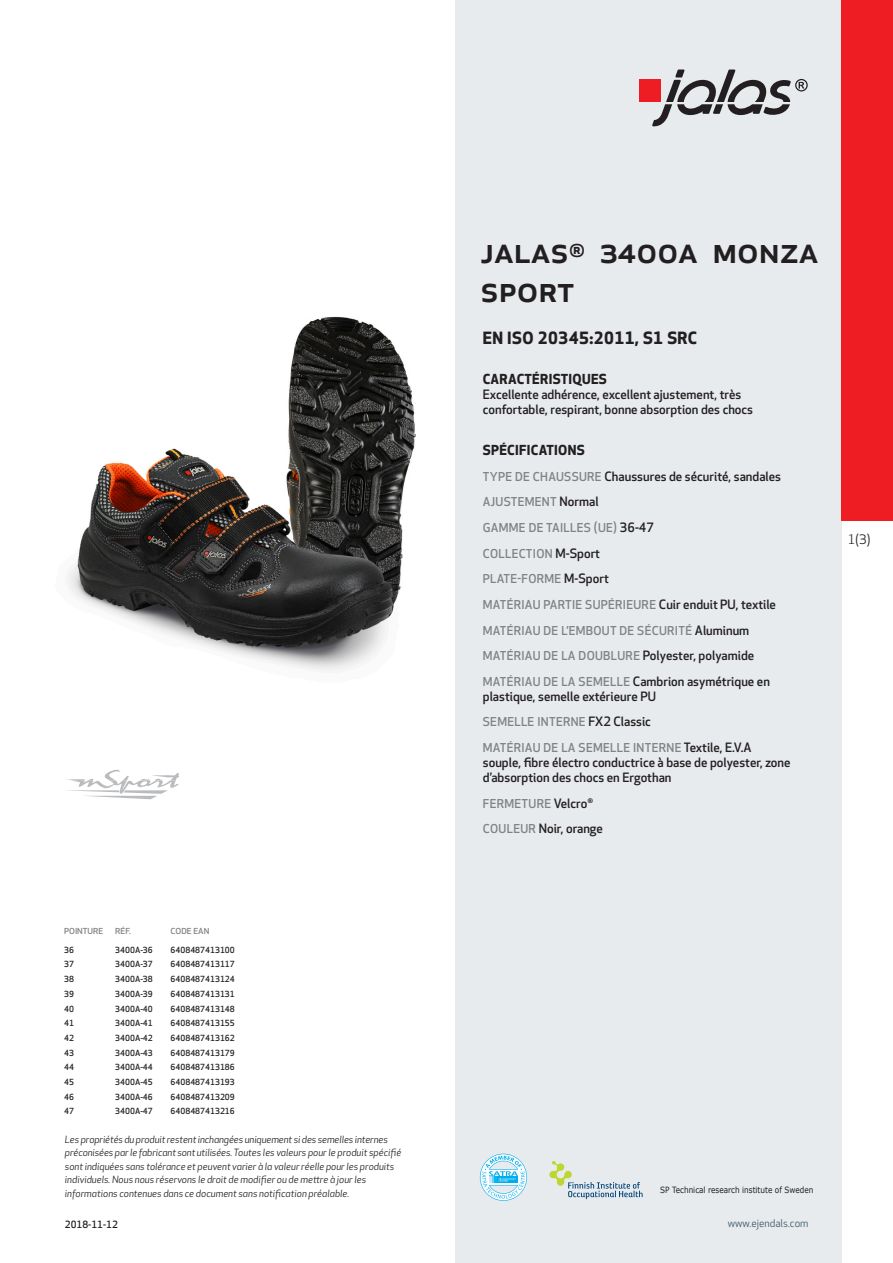
<style>
.page{position:relative;width:893px;height:1263px;background:#fff}
.page>*{position:absolute;margin:0;border:0;box-sizing:border-box;transform-origin:0 0}
.prodname{font:500 36px/39px "Apex New";color:#231f20}
.Funktion_body{font:700 16.5px "Apex New";letter-spacing:.025em;color:#231f20}
.Funktion_body-2{font:700 13.5px "Apex New";letter-spacing:.025em;color:#231f20}
.t1{font:12.75px "Apex New";color:#231f20}
.Funktion_body-3{font:500 12.6px/15px "Apex New";color:#231f20}
.Funktion_body-4{font:500 12px "Apex New";letter-spacing:.025em;color:#808285}
.t2{font:10.5px "Apex New";color:#405968}
.t3{font:italic 9.75px/13.5px "Apex New";color:#231f20}
.Sidfot_datum{font:500 9.75px "Apex New";color:#231f20}
.t4{font:8.55px "Verdana";color:#231f20;scale:.85 1}
.ArticleTable_body{font:500 8.25px "Apex New";color:#231f20}
.ArticeTable_header{font:500 8.1px "Apex New";color:#808285;scale:1.06 1}
.s1{font-size:12px;color:#808285}
.s2{font-size:12.6px;color:#231f20}
</style>
<div class="page">
<div style="left:455px;top:0;width:387px;height:1263px;background:#e8ebee"></div>
<svg style="left:549px;top:1161px;width:94px;height:38px"></svg>
<svg style="left:480px;top:1154px;width:47px;height:47px"></svg>
<div style="left:639px;top:80px;width:22px;height:22px;background:#ee1d23"></div>
<svg style="left:652px;top:70px;width:156px;height:56px"></svg>
<div style="left:842px;top:0;width:51px;height:520px;background:#ee1d23"></div>
<img style="left:68px;top:316px;width:347px;height:355px">
<svg style="left:67px;top:770px;width:112px;height:29px"></svg>
<p class="ArticeTable_header" style="left:64px;top:925px;width:38px">POINTURE</p>
<p class="ArticeTable_header" style="left:115px;top:925px;width:16px">RÉF.</p>
<p class="ArticeTable_header" style="left:171px;top:925px;width:38px">CODE EAN</p>
<p class="ArticleTable_body" style="left:64px;top:944px;width:11px">36</p>
<p class="ArticleTable_body" style="left:115px;top:944px;width:39px">3400A-36</p>
<p class="ArticleTable_body" style="left:171px;top:944px;width:66px">6408487413100</p>
<p class="ArticleTable_body" style="left:64px;top:959px;width:11px">37</p>
<p class="ArticleTable_body" style="left:115px;top:959px;width:39px">3400A-37</p>
<p class="ArticleTable_body" style="left:171px;top:959px;width:66px">6408487413117</p>
<p class="ArticleTable_body" style="left:64px;top:973px;width:11px">38</p>
<p class="ArticleTable_body" style="left:115px;top:973px;width:39px">3400A-38</p>
<p class="ArticleTable_body" style="left:171px;top:973px;width:66px">6408487413124</p>
<p class="ArticleTable_body" style="left:64px;top:988px;width:11px">39</p>
<p class="ArticleTable_body" style="left:115px;top:988px;width:39px">3400A-39</p>
<p class="ArticleTable_body" style="left:171px;top:988px;width:66px">6408487413131</p>
<p class="ArticleTable_body" style="left:64px;top:1003px;width:11px">40</p>
<p class="ArticleTable_body" style="left:115px;top:1003px;width:39px">3400A-40</p>
<p class="ArticleTable_body" style="left:171px;top:1003px;width:66px">6408487413148</p>
<p class="ArticleTable_body" style="left:64px;top:1018px;width:11px">41</p>
<p class="ArticleTable_body" style="left:115px;top:1018px;width:39px">3400A-41</p>
<p class="ArticleTable_body" style="left:171px;top:1018px;width:66px">6408487413155</p>
<p class="ArticleTable_body" style="left:64px;top:1032px;width:11px">42</p>
<p class="ArticleTable_body" style="left:115px;top:1032px;width:39px">3400A-42</p>
<p class="ArticleTable_body" style="left:171px;top:1032px;width:66px">6408487413162</p>
<p class="ArticleTable_body" style="left:64px;top:1047px;width:11px">43</p>
<p class="ArticleTable_body" style="left:115px;top:1047px;width:39px">3400A-43</p>
<p class="ArticleTable_body" style="left:171px;top:1047px;width:66px">6408487413179</p>
<p class="ArticleTable_body" style="left:64px;top:1062px;width:11px">44</p>
<p class="ArticleTable_body" style="left:115px;top:1062px;width:39px">3400A-44</p>
<p class="ArticleTable_body" style="left:171px;top:1062px;width:66px">6408487413186</p>
<p class="ArticleTable_body" style="left:64px;top:1076px;width:11px">45</p>
<p class="ArticleTable_body" style="left:115px;top:1076px;width:39px">3400A-45</p>
<p class="ArticleTable_body" style="left:171px;top:1076px;width:66px">6408487413193</p>
<p class="ArticleTable_body" style="left:64px;top:1091px;width:11px">46</p>
<p class="ArticleTable_body" style="left:115px;top:1091px;width:39px">3400A-46</p>
<p class="ArticleTable_body" style="left:171px;top:1091px;width:66px">6408487413209</p>
<p class="ArticleTable_body" style="left:64px;top:1106px;width:11px">47</p>
<p class="ArticleTable_body" style="left:115px;top:1106px;width:39px">3400A-47</p>
<p class="ArticleTable_body" style="left:171px;top:1106px;width:66px">6408487413216</p>
<p class="t3" style="left:65px;top:1132px;width:338px">Les propriétés du produit restent inchangées uniquement si des semelles internes préconisées par le fabricant sont utilisées. Toutes les valeurs pour le produit spécifié sont indiquées sans tolérance et peuvent varier à la valeur réelle pour les produits individuels. Nous nous réservons le droit de modifier ou de mettre à jour les informations contenues dans ce document sans notification préalable.</p>
<p class="Sidfot_datum" style="left:65px;top:1218px;width:54px">2018-11-12</p>
<p class="prodname" style="left:480px;top:230px;width:338px">JALAS<sup>®</sup> 3400A Monza<br>Sport</p>
<p class="Funktion_body" style="left:483px;top:326px;width:216px">EN ISO 20345:2011, S1 SRC</p>
<p class="Funktion_body-2" style="left:483px;top:370px;width:126px">CARACTÉRISTIQUES</p>
<p class="Funktion_body-3" style="left:483px;top:387px;width:272px">Excellente adhérence, excellent ajustement, très confortable, respirant, bonne absorption des chocs</p>
<p class="Funktion_body-2" style="left:483px;top:440px;width:103px">SPÉCIFICATIONS</p>
<p class="Funktion_body-3" style="left:483px;top:468px;width:300px"><span class="s1">TYPE DE CHAUSSURE</span> Chaussures de sécurité, sandales</p>
<p class="Funktion_body-4" style="left:483px;top:494px;width:117px">AJUSTEMENT <span class="s2">Normal</span></p>
<p class="Funktion_body-4" style="left:483px;top:520px;width:173px">GAMME DE TAILLES (UE) <span class="s2">36-47</span></p>
<p class="Funktion_body-4" style="left:483px;top:545px;width:119px">COLLECTION <span class="s2">M-Sport</span></p>
<p class="Funktion_body-4" style="left:483px;top:571px;width:127px">PLATE-FORME <span class="s2">M-Sport</span></p>
<p class="Funktion_body-4" style="left:483px;top:596px;width:295px">MATÉRIAU PARTIE SUPÉRIEURE <span class="s2">Cuir enduit PU, textile</span></p>
<p class="Funktion_body-4" style="left:483px;top:622px;width:268px">MATÉRIAU DE L’EMBOUT DE SÉCURITÉ <span class="s2">Aluminum</span></p>
<p class="Funktion_body-4" style="left:483px;top:648px;width:273px">MATÉRIAU DE LA DOUBLURE <span class="s2">Polyester, polyamide</span></p>
<p class="Funktion_body-3" style="left:483px;top:673px;width:289px"><span class="s1">MATÉRIAU DE LA SEMELLE</span> Cambrion asymétrique en plastique, semelle extérieure PU</p>
<p class="Funktion_body-4" style="left:483px;top:714px;width:170px">SEMELLE INTERNE <span class="s2">FX2 Classic</span></p>
<p class="Funktion_body-4" style="left:483px;top:740px;width:270px">MATÉRIAU DE LA SEMELLE INTERNE <span class="s2">Textile, E.V.A</span></p>
<p class="Funktion_body-3" style="left:483px;top:755px;width:309px">souple, fibre électro conductrice à base de polyester, zone d’absorption des chocs en Ergothan</p>
<p class="Funktion_body-4" style="left:483px;top:795px;width:112px">FERMETURE <span class="s2">Velcro</span><sup>®</sup></p>
<p class="Funktion_body-3" style="left:483px;top:821px;width:122px"><span class="s1">COULEUR</span> Noir, orange</p>
<p class="t1" style="left:848px;top:531px;width:24px">1(3)</p>
<p class="t4" style="left:660px;top:1184px;width:182px">SP Technical research institute of Sweden</p>
<p class="t2" style="left:728px;top:1217px;width:82px">www.ejendals.com</p>
</div>
